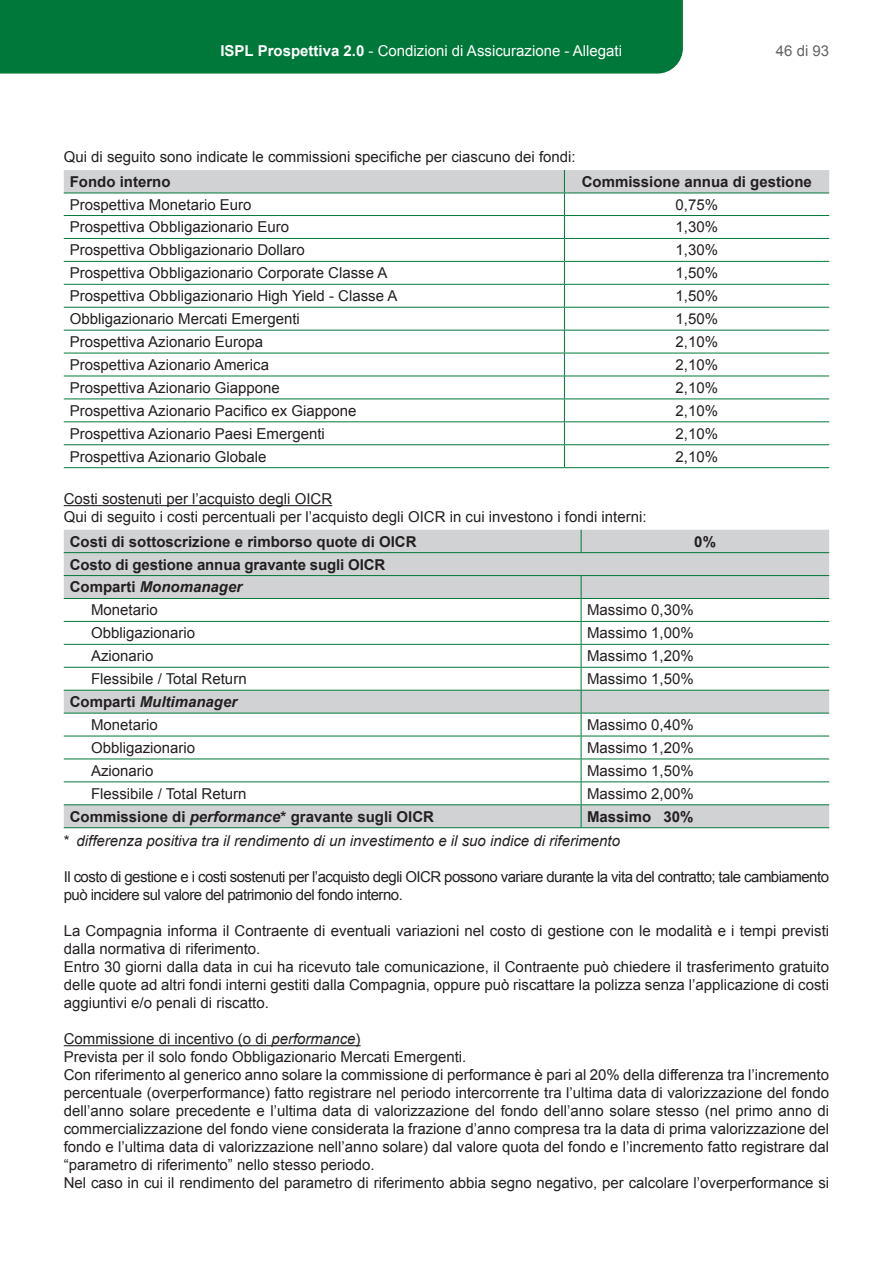
<style>
.page{position:relative;width:893px;height:1263px;background:#fff}
.page>*{position:absolute;margin:0;border:0;box-sizing:border-box;transform-origin:0 0}
.t1{font:15px/18px "Arial";color:#231f20}
.t2{font:700 15px "Arial";color:#231f20}
.t3{font:15px/18px "Arial";letter-spacing:-.035em;color:#231f20}
.t4{font:15px "Arial MT2";color:#231f20}
.t5{font:italic 15px/24.5px "Arial";color:#231f20}
.t6{font:15px "Arial MT5";color:#fff}
.t7{font:italic 700 15px/23px "Arial";color:#231f20}
.t8{font:15px "Arial";color:#636366}
.s1{font-family:"Arial Bold MT5"}
.s2{font-style:normal}
.s3{font-weight:400;font-style:normal}
.s4{font-style:italic}
.s5{font-weight:700;font-style:normal}
</style>
<div class="page">
<div style="left:0;top:0;width:683px;height:74px;background:#00783a"></div>
<hr style="left:64px;top:505px;width:268px;height:1px;background:#231f20">
<hr style="left:64px;top:1045px;width:297px;height:1px;background:#231f20">
<hr style="left:64px;top:467px;width:500px;height:1px;background:#00783a">
<svg style="left:64px;top:170px;width:765px;height:297px"></svg>
<hr style="left:564px;top:467px;width:265px;height:1px;background:#00783a">
<svg style="left:64px;top:530px;width:765px;height:297px"></svg>
<hr style="left:64px;top:575px;width:517px;height:1px;background:#00783a">
<hr style="left:64px;top:598px;width:517px;height:1px;background:#00783a">
<hr style="left:64px;top:621px;width:517px;height:1px;background:#00783a">
<hr style="left:64px;top:644px;width:517px;height:1px;background:#00783a">
<hr style="left:64px;top:667px;width:517px;height:1px;background:#00783a">
<hr style="left:64px;top:690px;width:517px;height:1px;background:#00783a">
<hr style="left:64px;top:713px;width:517px;height:1px;background:#00783a">
<hr style="left:64px;top:736px;width:517px;height:1px;background:#00783a">
<hr style="left:64px;top:758px;width:517px;height:1px;background:#00783a">
<hr style="left:64px;top:781px;width:517px;height:1px;background:#00783a">
<hr style="left:64px;top:804px;width:517px;height:1px;background:#00783a">
<hr style="left:64px;top:827px;width:517px;height:1px;background:#00783a">
<hr style="left:581px;top:552px;width:248px;height:1px;background:#00783a">
<hr style="left:581px;top:575px;width:248px;height:1px;background:#00783a">
<hr style="left:581px;top:598px;width:248px;height:1px;background:#00783a">
<hr style="left:581px;top:621px;width:248px;height:1px;background:#00783a">
<hr style="left:581px;top:644px;width:248px;height:1px;background:#00783a">
<hr style="left:581px;top:667px;width:248px;height:1px;background:#00783a">
<hr style="left:581px;top:690px;width:248px;height:1px;background:#00783a">
<hr style="left:581px;top:713px;width:248px;height:1px;background:#00783a">
<hr style="left:581px;top:736px;width:248px;height:1px;background:#00783a">
<hr style="left:581px;top:758px;width:248px;height:1px;background:#00783a">
<hr style="left:581px;top:781px;width:248px;height:1px;background:#00783a">
<hr style="left:581px;top:804px;width:248px;height:1px;background:#00783a">
<svg style="left:581px;top:576px;width:1px;height:251px"></svg>
<hr style="left:581px;top:827px;width:248px;height:1px;background:#00783a">
<svg style="left:581px;top:530px;width:1px;height:22px"></svg>
<hr style="left:64px;top:552px;width:517px;height:1px;background:#00783a">
<p class="t6" style="left:220px;top:41px;width:403px"><span class="s1">ISPL Prospettiva 2.0</span> - Condizioni di Assicurazione - Allegati</p>
<p class="t8" style="left:776px;top:41px;width:55px">46 di 93</p>
<p class="t4" style="left:64px;top:147px;width:513px">Qui di seguito sono indicate le commissioni specifiche per ciascuno dei fondi:</p>
<p class="t2" style="left:70px;top:172px;width:102px">Fondo interno</p>
<p class="t2" style="left:582px;top:172px;width:232px">Commissione annua di gestione</p>
<p class="t1" style="left:70px;top:195px;width:183px">Prospettiva Monetario Euro</p>
<p class="t1" style="left:675px;top:195px;width:44px">0,75%</p>
<p class="t1" style="left:70px;top:218px;width:221px">Prospettiva Obbligazionario Euro</p>
<p class="t1" style="left:675px;top:218px;width:44px">1,30%</p>
<p class="t1" style="left:70px;top:241px;width:237px">Prospettiva Obbligazionario Dollaro</p>
<p class="t1" style="left:675px;top:241px;width:44px">1,30%</p>
<p class="t1" style="left:70px;top:264px;width:319px">Prospettiva Obbligazionario Corporate Classe A</p>
<p class="t1" style="left:675px;top:264px;width:44px">1,50%</p>
<p class="t1" style="left:70px;top:287px;width:329px">Prospettiva Obbligazionario High Yield - Classe A</p>
<p class="t1" style="left:675px;top:287px;width:44px">1,50%</p>
<p class="t1" style="left:70px;top:310px;width:232px">Obbligazionario Mercati Emergenti</p>
<p class="t1" style="left:675px;top:310px;width:44px">1,50%</p>
<p class="t1" style="left:70px;top:333px;width:195px">Prospettiva Azionario Europa</p>
<p class="t1" style="left:675px;top:333px;width:44px">2,10%</p>
<p class="t1" style="left:70px;top:356px;width:201px">Prospettiva Azionario America</p>
<p class="t1" style="left:675px;top:356px;width:44px">2,10%</p>
<p class="t1" style="left:70px;top:379px;width:212px">Prospettiva Azionario Giappone</p>
<p class="t1" style="left:675px;top:379px;width:44px">2,10%</p>
<p class="t4" style="left:70px;top:401px;width:288px">Prospettiva Azionario Pacifico ex Giappone</p>
<p class="t1" style="left:675px;top:402px;width:44px">2,10%</p>
<p class="t1" style="left:70px;top:425px;width:257px">Prospettiva Azionario Paesi Emergenti</p>
<p class="t1" style="left:675px;top:425px;width:44px">2,10%</p>
<p class="t1" style="left:70px;top:448px;width:198px">Prospettiva Azionario Globale</p>
<p class="t1" style="left:675px;top:448px;width:44px">2,10%</p>
<p class="t1" style="left:64px;top:490px;width:584px">Costi sostenuti per l’acquisto degli OICR<br>Qui di seguito i costi percentuali per l’acquisto degli OICR in cui investono i fondi interni:</p>
<p class="t2" style="left:70px;top:531px;width:348px">Costi di sottoscrizione e rimborso quote di OICR</p>
<p class="t2" style="left:694px;top:531px;width:23px">0%</p>
<p class="t2" style="left:70px;top:554px;width:317px">Costo di gestione annua gravante sugli OICR</p>
<p class="t7" style="left:70px;top:576px;width:174px"><span class="s2">Comparti</span> Monomanager</p>
<p class="t1" style="left:91px;top:601px;width:68px">Monetario</p>
<p class="t1" style="left:587px;top:601px;width:108px">Massimo 0,30%</p>
<p class="t1" style="left:91px;top:624px;width:106px">Obbligazionario</p>
<p class="t1" style="left:587px;top:624px;width:108px">Massimo 1,00%</p>
<p class="t1" style="left:91px;top:647px;width:64px">Azionario</p>
<p class="t1" style="left:587px;top:647px;width:108px">Massimo 1,20%</p>
<p class="t1" style="left:91px;top:670px;width:157px">Flessibile / Total Return</p>
<p class="t1" style="left:587px;top:670px;width:108px">Massimo 1,50%</p>
<p class="t7" style="left:91px;top:691px;width:148px;text-indent:-21px"><span class="s2">Comparti</span> Multimanager<br><span class="s3">Monetario</span></p>
<p class="t1" style="left:587px;top:716px;width:108px">Massimo 0,40%</p>
<p class="t1" style="left:91px;top:739px;width:106px">Obbligazionario</p>
<p class="t1" style="left:587px;top:739px;width:108px">Massimo 1,20%</p>
<p class="t1" style="left:91px;top:762px;width:64px">Azionario</p>
<p class="t1" style="left:587px;top:762px;width:108px">Massimo 1,50%</p>
<p class="t1" style="left:91px;top:785px;width:157px">Flessibile / Total Return</p>
<p class="t1" style="left:587px;top:785px;width:108px">Massimo 2,00%</p>
<p class="t2" style="left:70px;top:806px;width:366px">Commissione di <span class="s4">performance</span>* gravante sugli OICR</p>
<p class="t5" style="left:64px;top:804px;width:631px;text-indent:523px"><span class="s5">Massimo 30% </span><span class="s2">*</span> differenza positiva tra il rendimento di un investimento e il suo indice di riferimento</p>
<p class="t3" style="left:64px;top:868px;width:767px">Il costo di gestione e i costi sostenuti per l’acquisto degli OICR possono variare durante la vita del contratto; tale cambiamento può incidere sul valore del patrimonio del fondo interno.</p>
<p class="t1" style="left:64px;top:922px;width:767px">La Compagnia informa il Contraente di eventuali variazioni nel costo di gestione con le modalità e i tempi previsti dalla normativa di riferimento.<br>Entro 30 giorni dalla data in cui ha ricevuto tale comunicazione, il Contraente può chiedere il trasferimento gratuito delle quote ad altri fondi interni gestiti dalla Compagnia, oppure può riscattare la polizza senza l’applicazione di costi aggiuntivi e/o penali di riscatto.</p>
<p class="t1" style="left:64px;top:1030px;width:767px">Commissione di incentivo (o di <span class="s4">performance</span>)<br>Prevista per il solo fondo Obbligazionario Mercati Emergenti.<br>Con riferimento al generico anno solare la commissione di performance è pari al 20% della differenza tra l’incremento percentuale (overperformance) fatto registrare nel periodo intercorrente tra l’ultima data di valorizzazione del fondo dell’anno solare precedente e l’ultima data di valorizzazione del fondo dell’anno solare stesso (nel primo anno di commercializzazione del fondo viene considerata la frazione d’anno compresa tra la data di prima valorizzazione del fondo e l’ultima data di valorizzazione nell’anno solare) dal valore quota del fondo e l’incremento fatto registrare dal “parametro di riferimento” nello stesso periodo.<br>Nel caso in cui il rendimento del parametro di riferimento abbia segno negativo, per calcolare l’overperformance si</p>
</div>
